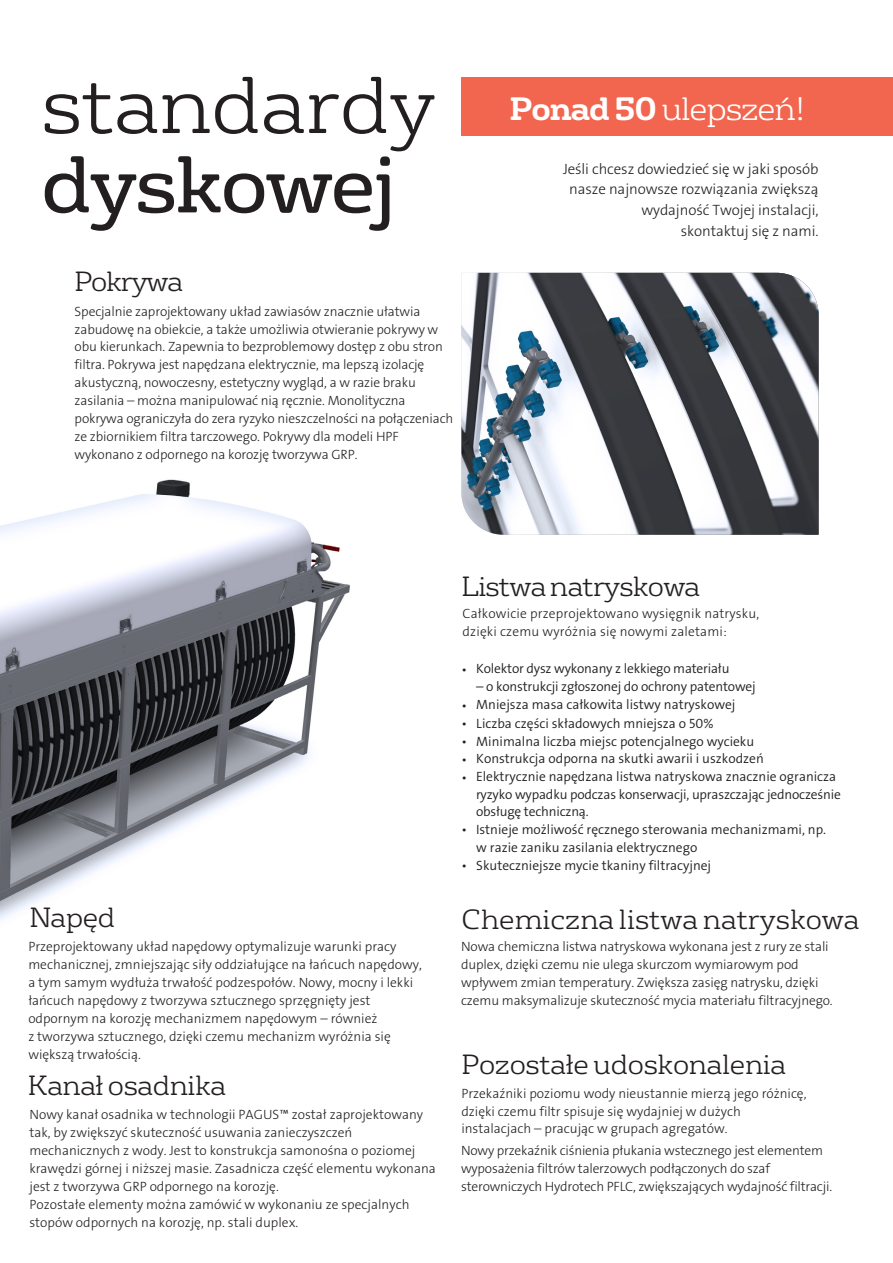
<style>
.page{position:relative;width:893px;height:1263px;background:#fff}
.page>*{position:absolute;margin:0;border:0;box-sizing:border-box;transform-origin:0 0}
.t1{font:300 78px "FS Rufus";letter-spacing:-.005em;color:#231f20}
.t2{font:78px "FS Rufus";letter-spacing:-.03em;color:#231f20}
.Headline_3{font:300 31.5px "FS Rufus";letter-spacing:-.04em;color:#fff}
.Headline_4{font:300 27px "FS Rufus";letter-spacing:-.01em;color:#231f20}
.Headline_4-2{font:300 27px "FS Rufus";letter-spacing:-.03em;color:#231f20}
.Headline_4-3{font:300 27px "FS Rufus";letter-spacing:-.04em;color:#231f20}
.Body{font:15px/20.9px "The Sans Veolia W3 Lig";letter-spacing:-.005em;color:#231f20;text-align:right}
.Advantages{font:13.5px/18px "The Sans Veolia W3 Lig";color:#231f20}
.t3{font:13.5px/18px "The Sans Veolia W4 Se Lig";color:#231f20}
.s1{font-weight:700}
</style>
<div class="page">
<img style="left:0;top:479px;width:350px;height:442px">
<div style="left:461px;top:78px;width:432px;height:58px;background:#f2664f"></div>
<img style="left:461px;top:273px;width:358px;height:262px">
<h1 class="t1" style="left:41px;top:44px;width:396px">standardy</h1>
<h1 class="t2" style="left:41px;top:121px;width:356px">dyskowej</h1>
<p class="Headline_4-3" style="left:74px;top:260px;width:110px">Pokrywa</p>
<p class="Advantages" style="left:75px;top:302px;width:380px">Specjalnie zaprojektowany układ zawiasów znacznie ułatwia zabudowę na obiekcie, a także umożliwia otwieranie pokrywy w obu kierunkach. Zapewnia to bezproblemowy dostęp z obu stron filtra. Pokrywa jest napędzana elektrycznie, ma lepszą izolację akustyczną, nowoczesny, estetyczny wygląd, a w razie braku zasilania – można manipulować nią ręcznie. Monolityczna pokrywa ograniczyła do zera ryzyko nieszczelności na połączeniach ze zbiornikiem filtra tarczowego. Pokrywy dla modeli HPF wykonano z odpornego na korozję tworzywa GRP.</p>
<p class="Headline_3" style="left:510px;top:83px;width:298px"><span class="s1">Ponad 50</span> ulepszeń!</p>
<p class="Body" style="left:563px;top:158px;width:257px">Jeśli chcesz dowiedzieć się w jaki sposób nasze najnowsze rozwiązania zwiększą wydajność Twojej instalacji,<br>skontaktuj się z nami.</p>
<p class="Headline_4" style="left:29px;top:896px;width:87px">Napęd</p>
<p class="Advantages" style="left:28px;top:937px;width:395px">Przeprojektowany układ napędowy optymalizuje warunki pracy mechanicznej, zmniejszając siły oddziałujące na łańcuch napędowy, a tym samym wydłuża trwałość podzespołów. Nowy, mocny i lekki łańcuch napędowy z tworzywa sztucznego sprzęgnięty jest odpornym na korozję mechanizmem napędowym – również<br>z tworzywa sztucznego, dzięki czemu mechanizm wyróżnia się większą trwałością.</p>
<p class="Headline_4" style="left:28px;top:1064px;width:200px">Kanał osadnika</p>
<p class="Advantages" style="left:29px;top:1105px;width:408px">Nowy kanał osadnika w technologii PAGUS™ został zaprojektowany tak, by zwiększyć skuteczność usuwania zanieczyszczeń mechanicznych z wody. Jest to konstrukcja samonośna o poziomej krawędzi górnej i niższej masie. Zasadnicza część elementu wykonana jest z tworzywa GRP odpornego na korozję.<br>Pozostałe elementy można zamówić w wykonaniu ze specjalnych stopów odpornych na korozję, np. stali duplex.</p>
<p class="Headline_4-2" style="left:461px;top:565px;width:240px">Listwa natryskowa</p>
<p class="Advantages" style="left:463px;top:605px;width:298px">Całkowicie przeprojektowano wysięgnik natrysku, dzięki czemu wyróżnia się nowymi zaletami:</p>
<p class="t3" style="left:461px;top:659px;width:270px">• Kolektor dysz wykonany z lekkiego materiału</p>
<p class="t3" style="left:476px;top:677px;width:281px">– o konstrukcji zgłoszonej do ochrony patentowej</p>
<p class="t3" style="left:461px;top:696px;width:276px">• Mniejsza masa całkowita listwy natryskowej</p>
<p class="t3" style="left:461px;top:714px;width:254px">• Liczba części składowych mniejsza o 50%</p>
<p class="t3" style="left:461px;top:732px;width:294px">• Minimalna liczba miejsc potencjalnego wycieku</p>
<p class="t3" style="left:461px;top:750px;width:304px">• Konstrukcja odporna na skutki awarii i uszkodzeń</p>
<p class="t3" style="left:476px;top:768px;width:366px;text-indent:-15px">• Elektrycznie napędzana listwa natryskowa znacznie ogranicza ryzyko wypadku podczas konserwacji, upraszczając jednocześnie</p>
<p class="t3" style="left:476px;top:802px;width:114px">obsługę techniczną.</p>
<p class="t3" style="left:476px;top:820px;width:351px;text-indent:-15px">• Istnieje możliwość ręcznego sterowania mechanizmami, np. w razie zaniku zasilania elektrycznego</p>
<p class="t3" style="left:461px;top:857px;width:251px">• Skuteczniejsze mycie tkaniny filtracyjnej</p>
<p class="Headline_4" style="left:461px;top:898px;width:400px">Chemiczna listwa natryskowa</p>
<p class="Advantages" style="left:461px;top:937px;width:373px">Nowa chemiczna listwa natryskowa wykonana jest z rury ze stali duplex, dzięki czemu nie ulega skurczom wymiarowym pod wpływem zmian temperatury. Zwiększa zasięg natrysku, dzięki czemu maksymalizuje skuteczność mycia materiału filtracyjnego.</p>
<p class="Headline_4" style="left:461px;top:1043px;width:326px">Pozostałe udoskonalenia</p>
<p class="Advantages" style="left:461px;top:1084px;width:347px">Przekaźniki poziomu wody nieustannie mierzą jego różnicę, dzięki czemu filtr spisuje się wydajniej w dużych instalacjach – pracując w grupach agregatów.</p>
<p class="Advantages" style="left:461px;top:1141px;width:373px">Nowy przekaźnik ciśnienia płukania wstecznego jest elementem wyposażenia filtrów talerzowych podłączonych do szaf sterowniczych Hydrotech PFLC, zwiększających wydajność filtracji.</p>
</div>
